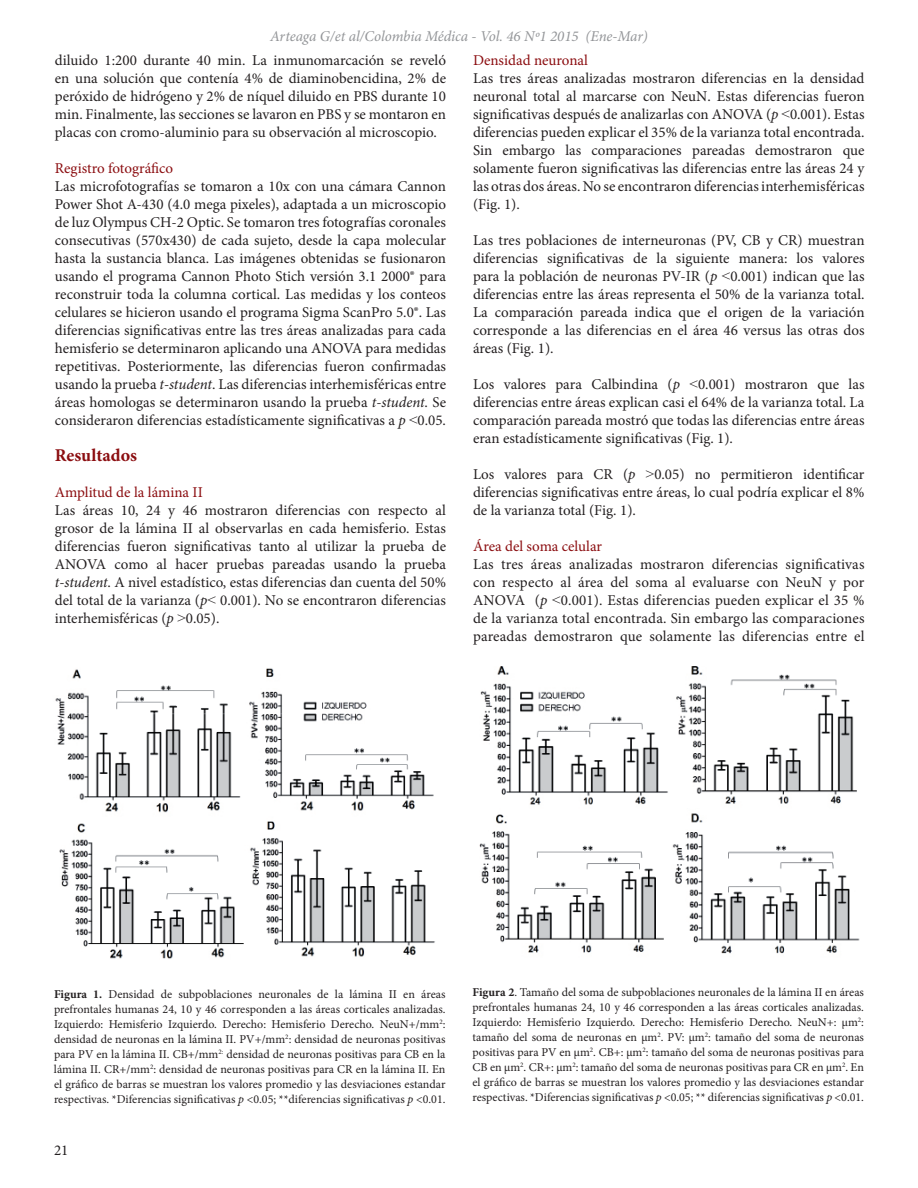
<style>
.page{position:relative;width:918px;height:1188px;background:#fff}
.page>*{position:absolute;margin:0;border:0;box-sizing:border-box;transform-origin:0 0}
.t1{font:700 18px "Minion Pro";color:#8b0d10}
.t2{font:15px/18px "Minion Pro";color:#231f20;text-align:justify}
.t3{font:15px "Minion Pro";color:#8b0d10}
.t4{font:italic 15px "Minion Pro";letter-spacing:-.005em;color:#939598}
.t5{font:12px/15px "Minion Pro";color:#231f20;text-align:justify}
.s1{font-style:italic}
.s2{font-family:"Times New Roman"}
.s3{font-weight:700}
</style>
<div class="page">
<img style="left:55px;top:668px;width:380px;height:291px">
<img style="left:479px;top:666px;width:381px;height:288px">
<p class="t4" style="left:270px;top:26px;width:379px">Arteaga G/et al/Colombia Médica - Vol. 46 Nº1 2015 (Ene-Mar)</p>
<p class="t2" style="left:55px;top:51px;width:393px">diluido 1:200 durante 40 min. La inmunomarcación se reveló en una solución que contenía 4% de diaminobencidina, 2% de peróxido de hidrógeno y 2% de níquel diluido en PBS durante 10 min. Finalmente, las secciones se lavaron en PBS y se montaron en placas con cromo-aluminio para su observación al microscopio.</p>
<p class="t3" style="left:55px;top:158px;width:120px">Registro fotográfico</p>
<p class="t2" style="left:55px;top:177px;width:393px">Las microfotografías se tomaron a 10x con una cámara Cannon Power Shot A-430 (4.0 mega pixeles), adaptada a un microscopio de luz Olympus CH-2 Optic. Se tomaron tres fotografías coronales consecutivas (570x430) de cada sujeto, desde la capa molecular hasta la sustancia blanca. Las imágenes obtenidas se fusionaron usando el programa Cannon Photo Stich versión 3.1 2000® para reconstruir toda la columna cortical. Las medidas y los conteos celulares se hicieron usando el programa Sigma ScanPro 5.0®. Las diferencias significativas entre las tres áreas analizadas para cada hemisferio se determinaron aplicando una ANOVA para medidas repetitivas. Posteriormente, las diferencias fueron confirmadas usando la prueba <span class="s1">t-student</span>. Las diferencias interhemisféricas entre áreas homologas se determinaron usando la prueba <span class="s1">t-student</span>. Se consideraron diferencias estadísticamente significativas a <span class="s1">p</span> <span class="s2">&lt;</span>0.05.</p>
<p class="t1" style="left:55px;top:442px;width:84px">Resultados</p>
<p class="t3" style="left:55px;top:482px;width:149px">Amplitud de la lámina II</p>
<p class="t2" style="left:55px;top:501px;width:393px">Las áreas 10, 24 y 46 mostraron diferencias con respecto al grosor de la lámina II al observarlas en cada hemisferio. Estas diferencias fueron significativas tanto al utilizar la prueba de ANOVA como al hacer pruebas pareadas usando la prueba <span class="s1">t-student</span>. A nivel estadístico, estas diferencias dan cuenta del 50% del total de la varianza (<span class="s1">p</span><span class="s2">&lt;</span> 0.001). No se encontraron diferencias interhemisféricas (<span class="s1">p</span> <span class="s2">&gt;</span>0.05).</p>
<p class="t3" style="left:473px;top:50px;width:116px">Densidad neuronal</p>
<p class="t2" style="left:473px;top:69px;width:393px">Las tres áreas analizadas mostraron diferencias en la densidad neuronal total al marcarse con NeuN. Estas diferencias fueron significativas después de analizarlas con ANOVA (<span class="s1">p</span> <span class="s2">&lt;</span>0.001). Estas diferencias pueden explicar el 35% de la varianza total encontrada.<br>Sin embargo las comparaciones pareadas demostraron que solamente fueron significativas las diferencias entre las áreas 24 y las otras dos áreas. No se encontraron diferencias interhemisféricas (Fig. 1).</p>
<p class="t2" style="left:473px;top:231px;width:393px">Las tres poblaciones de interneuronas (PV, CB y CR) muestran diferencias significativas de la siguiente manera: los valores para la población de neuronas PV-IR (<span class="s1">p</span> <span class="s2">&lt;</span>0.001) indican que las diferencias entre las áreas representa el 50% de la varianza total.<br>La comparación pareada indica que el origen de la variación corresponde a las diferencias en el área 46 versus las otras dos áreas (Fig. 1).</p>
<p class="t2" style="left:473px;top:375px;width:393px">Los valores para Calbindina (<span class="s1">p</span> <span class="s2">&lt;</span>0.001) mostraron que las diferencias entre áreas explican casi el 64% de la varianza total. La comparación pareada mostró que todas las diferencias entre áreas eran estadísticamente significativas (Fig. 1).</p>
<p class="t2" style="left:473px;top:465px;width:393px">Los valores para CR (<span class="s1">p</span> <span class="s2">&gt;</span>0.05) no permitieron identificar diferencias significativas entre áreas, lo cual podría explicar el 8% de la varianza total (Fig. 1).</p>
<p class="t3" style="left:473px;top:536px;width:131px">Área del soma celular</p>
<p class="t2" style="left:473px;top:555px;width:393px">Las tres áreas analizadas mostraron diferencias significativas con respecto al área del soma al evaluarse con NeuN y por ANOVA (<span class="s1">p</span> <span class="s2">&lt;</span>0.001). Estas diferencias pueden explicar el 35 % de la varianza total encontrada. Sin embargo las comparaciones pareadas demostraron que solamente las diferencias entre el</p>
<p class="t5" style="left:54px;top:987px;width:393px"><span class="s3">Figura 1.</span> Densidad de subpoblaciones neuronales de la lámina II en áreas prefrontales humanas 24, 10 y 46 corresponden a las áreas corticales analizadas.<br>Izquierdo: Hemisferio Izquierdo. Derecho: Hemisferio Derecho. NeuN+/mm<sup>2</sup>: densidad de neuronas en la lámina II. PV+/mm<sup>2</sup>: densidad de neuronas positivas para PV en la lámina II. CB+/mm<sup>2:</sup> densidad de neuronas positivas para CB en la lámina II. CR+/mm<sup>2</sup>: densidad de neuronas positivas para CR en la lámina II. En el gráfico de barras se muestran los valores promedio y las desviaciones estandar respectivas. *Diferencias significativas <span class="s1">p</span> &lt;0.05; **diferencias significativas <span class="s1">p</span> &lt;0.01.</p>
<p class="t5" style="left:472px;top:985px;width:393px"><span class="s3">Figura 2</span>. Tamaño del soma de subpoblaciones neuronales de la lámina II en áreas prefrontales humanas 24, 10 y 46 corresponden a las áreas corticales analizadas.<br>Izquierdo: Hemisferio Izquierdo. Derecho: Hemisferio Derecho. NeuN+: µm<sup>2</sup>: tamaño del soma de neuronas en µm<sup>2</sup>. PV: µm<sup>2</sup>: tamaño del soma de neuronas positivas para PV en µm<sup>2</sup>. CB+: µm<sup>2</sup>: tamaño del soma de neuronas positivas para CB en µm<sup>2</sup>. CR+: µm<sup>2</sup>: tamaño del soma de neuronas positivas para CR en µm<sup>2</sup>. En el gráfico de barras se muestran los valores promedio y las desviaciones estandar respectivas. *Diferencias significativas <span class="s1">p</span> &lt;0.05; ** diferencias significativas <span class="s1">p</span> &lt;0.01.</p>
<p class="t2" style="left:54px;top:1141px;width:16px">21</p>
</div>
